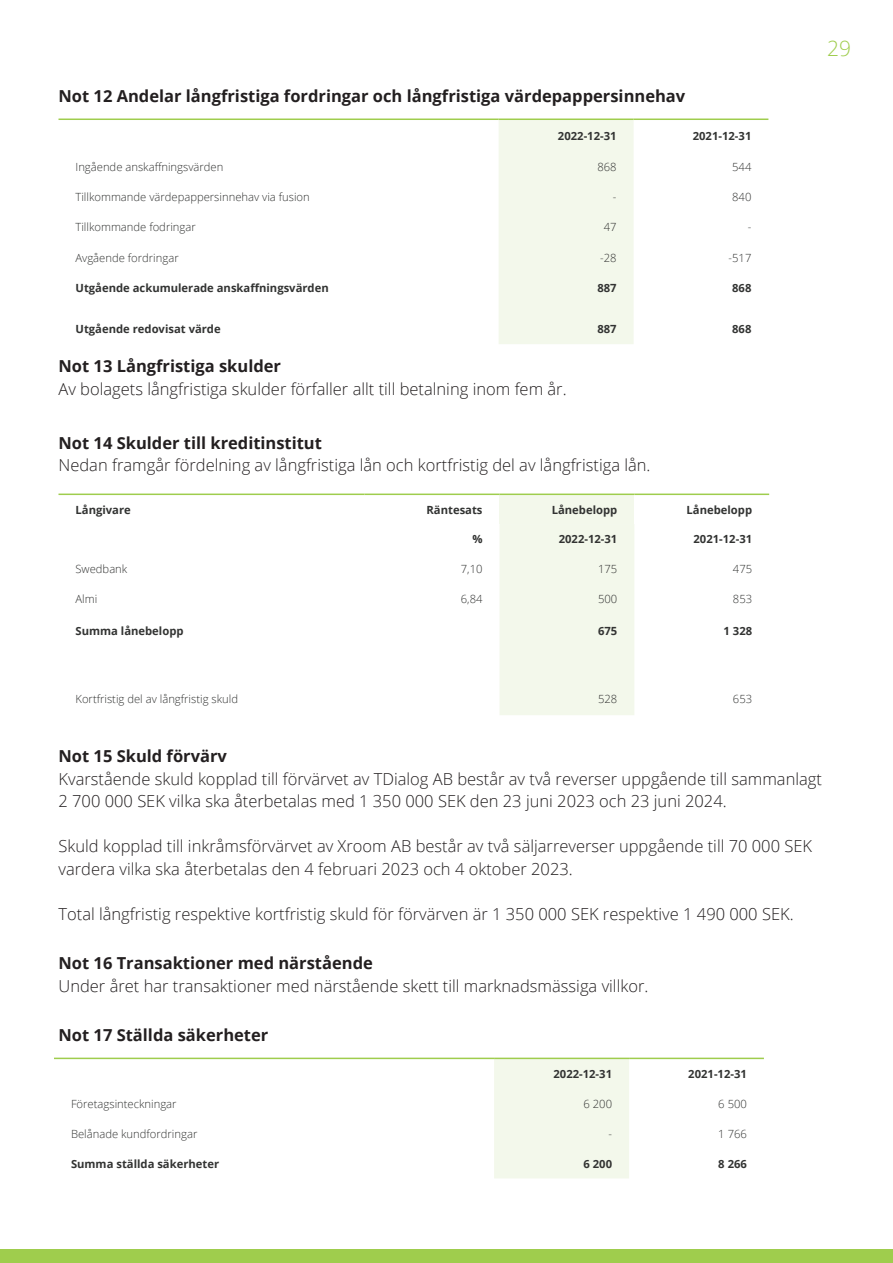
<style>
.page{position:relative;width:893px;height:1263px;background:#fff}
.page>*{position:absolute;margin:0;border:0;box-sizing:border-box;transform-origin:0 0}
.t1{font:300 21px "Open Sans";color:#9fcd4d}
.t2{font:300 16.5px/22.5px "Open Sans";color:#231f20}
.t3{font:700 16.5px "Open Sans";color:#231f20}
.t4{font:300 11.25px "Open Sans";color:#323332}
.t5{font:700 11.25px "Open Sans";color:#323332}
</style>
<div class="page">
<div style="left:0;top:1249px;width:893px;height:14px;background:#9fcd4d"></div>
<div style="left:498px;top:120px;width:136px;height:224px;background:#f3f8eb"></div>
<hr style="left:58px;top:119px;width:441px;height:1px;background:#9fcd4d">
<hr style="left:499px;top:119px;width:135px;height:1px;background:#9fcd4d">
<hr style="left:634px;top:119px;width:134px;height:1px;background:#9fcd4d">
<svg style="left:59px;top:495px;width:710px;height:220px"></svg>
<hr style="left:58px;top:494px;width:306px;height:1px;background:#9fcd4d">
<hr style="left:364px;top:494px;width:136px;height:1px;background:#9fcd4d">
<hr style="left:500px;top:494px;width:134px;height:1px;background:#9fcd4d">
<hr style="left:634px;top:494px;width:135px;height:1px;background:#9fcd4d">
<svg style="left:54px;top:1059px;width:710px;height:119px"></svg>
<hr style="left:54px;top:1058px;width:440px;height:1px;background:#9fcd4d">
<hr style="left:494px;top:1058px;width:135px;height:1px;background:#9fcd4d">
<hr style="left:629px;top:1058px;width:135px;height:1px;background:#9fcd4d">
<p class="t3" style="left:58px;top:85px;width:628px">Not 12 Andelar långfristiga fordringar och långfristiga värdepappersinnehav</p>
<p class="t5" style="left:558px;top:128px;width:60px">2022-12-31</p>
<p class="t5" style="left:693px;top:128px;width:60px">2021-12-31</p>
<p class="t4" style="left:76px;top:159px;width:149px">Ingående anskaffningsvärden</p>
<p class="t4" style="left:597px;top:159px;width:21px">868</p>
<p class="t4" style="left:732px;top:159px;width:21px">544</p>
<p class="t4" style="left:76px;top:189px;width:236px">Tillkommande värdepappersinnehav via fusion</p>
<p class="t4" style="left:613px;top:189px;width:5px">-</p>
<p class="t4" style="left:732px;top:189px;width:21px">840</p>
<p class="t4" style="left:76px;top:220px;width:122px">Tillkommande fodringar</p>
<p class="t4" style="left:604px;top:220px;width:14px">47</p>
<p class="t4" style="left:748px;top:220px;width:5px">-</p>
<p class="t4" style="left:76px;top:250px;width:105px">Avgående fordringar</p>
<p class="t4" style="left:600px;top:250px;width:18px">-28</p>
<p class="t4" style="left:728px;top:250px;width:24px">-517</p>
<p class="t5" style="left:76px;top:280px;width:255px">Utgående ackumulerade anskaffningsvärden</p>
<p class="t5" style="left:597px;top:280px;width:21px">887</p>
<p class="t5" style="left:732px;top:280px;width:21px">868</p>
<p class="t5" style="left:76px;top:321px;width:147px">Utgående redovisat värde</p>
<p class="t5" style="left:597px;top:321px;width:21px">887</p>
<p class="t5" style="left:732px;top:321px;width:21px">868</p>
<p class="t3" style="left:58px;top:355px;width:224px">Not 13 Långfristiga skulder</p>
<p class="t2" style="left:58px;top:377px;width:510px">Av bolagets långfristiga skulder förfaller allt till betalning inom fem år.</p>
<p class="t3" style="left:58px;top:431px;width:265px">Not 14 Skulder till kreditinstitut</p>
<p class="t2" style="left:58px;top:454px;width:594px">Nedan framgår fördelning av långfristiga lån och kortfristig del av långfristiga lån.</p>
<p class="t5" style="left:76px;top:501px;width:57px">Långivare</p>
<p class="t5" style="left:426px;top:501px;width:58px">Räntesats</p>
<p class="t5" style="left:552px;top:501px;width:67px">Lånebelopp</p>
<p class="t5" style="left:687px;top:501px;width:67px">Lånebelopp</p>
<p class="t5" style="left:472px;top:531px;width:12px">%</p>
<p class="t5" style="left:559px;top:531px;width:60px">2022-12-31</p>
<p class="t5" style="left:694px;top:531px;width:60px">2021-12-31</p>
<p class="t4" style="left:76px;top:562px;width:53px">Swedbank</p>
<p class="t4" style="left:461px;top:562px;width:23px">7,10</p>
<p class="t4" style="left:598px;top:562px;width:21px">175</p>
<p class="t4" style="left:733px;top:562px;width:21px">475</p>
<p class="t4" style="left:76px;top:592px;width:23px">Almi</p>
<p class="t4" style="left:461px;top:592px;width:23px">6,84</p>
<p class="t4" style="left:598px;top:592px;width:21px">500</p>
<p class="t4" style="left:733px;top:592px;width:21px">853</p>
<p class="t5" style="left:76px;top:623px;width:110px">Summa lånebelopp</p>
<p class="t5" style="left:598px;top:623px;width:21px">675</p>
<p class="t5" style="left:724px;top:623px;width:30px">1 328</p>
<p class="t4" style="left:76px;top:691px;width:164px">Kortfristig del av långfristig skuld</p>
<p class="t4" style="left:598px;top:691px;width:21px">528</p>
<p class="t4" style="left:733px;top:691px;width:21px">653</p>
<p class="t1" style="left:827px;top:34px;width:25px">29</p>
<p class="t3" style="left:58px;top:745px;width:170px">Not 15 Skuld förvärv</p>
<p class="t2" style="left:58px;top:767px;width:765px">Kvarstående skuld kopplad till förvärvet av TDialog AB består av två reverser uppgående till sammanlagt<br>2 700 000 SEK vilka ska återbetalas med 1 350 000 SEK den 23 juni 2023 och 23 juni 2024.</p>
<p class="t2" style="left:58px;top:835px;width:755px">Skuld kopplad till inkråmsförvärvet av Xroom AB består av två säljarreverser uppgående till 70 000 SEK vardera vilka ska återbetalas den 4 februari 2023 och 4 oktober 2023.</p>
<p class="t2" style="left:58px;top:902px;width:737px">Total långfristig respektive kortfristig skuld för förvärven är 1 350 000 SEK respektive 1 490 000 SEK.</p>
<p class="t3" style="left:58px;top:952px;width:316px">Not 16 Transaktioner med närstående</p>
<p class="t2" style="left:58px;top:974px;width:591px">Under året har transaktioner med närstående skett till marknadsmässiga villkor.</p>
<p class="t3" style="left:58px;top:1024px;width:211px">Not 17 Ställda säkerheter</p>
<p class="t5" style="left:553px;top:1065px;width:60px">2022-12-31</p>
<p class="t5" style="left:688px;top:1065px;width:60px">2021-12-31</p>
<p class="t4" style="left:71px;top:1096px;width:107px">Företagsinteckningar</p>
<p class="t4" style="left:583px;top:1096px;width:30px">6 200</p>
<p class="t4" style="left:718px;top:1096px;width:30px">6 500</p>
<p class="t4" style="left:71px;top:1126px;width:128px">Belånade kundfordringar</p>
<p class="t4" style="left:608px;top:1126px;width:5px">-</p>
<p class="t4" style="left:718px;top:1126px;width:30px">1 766</p>
<p class="t5" style="left:71px;top:1156px;width:150px">Summa ställda säkerheter</p>
<p class="t5" style="left:583px;top:1156px;width:30px">6 200</p>
<p class="t5" style="left:718px;top:1156px;width:30px">8 266</p>
</div>
